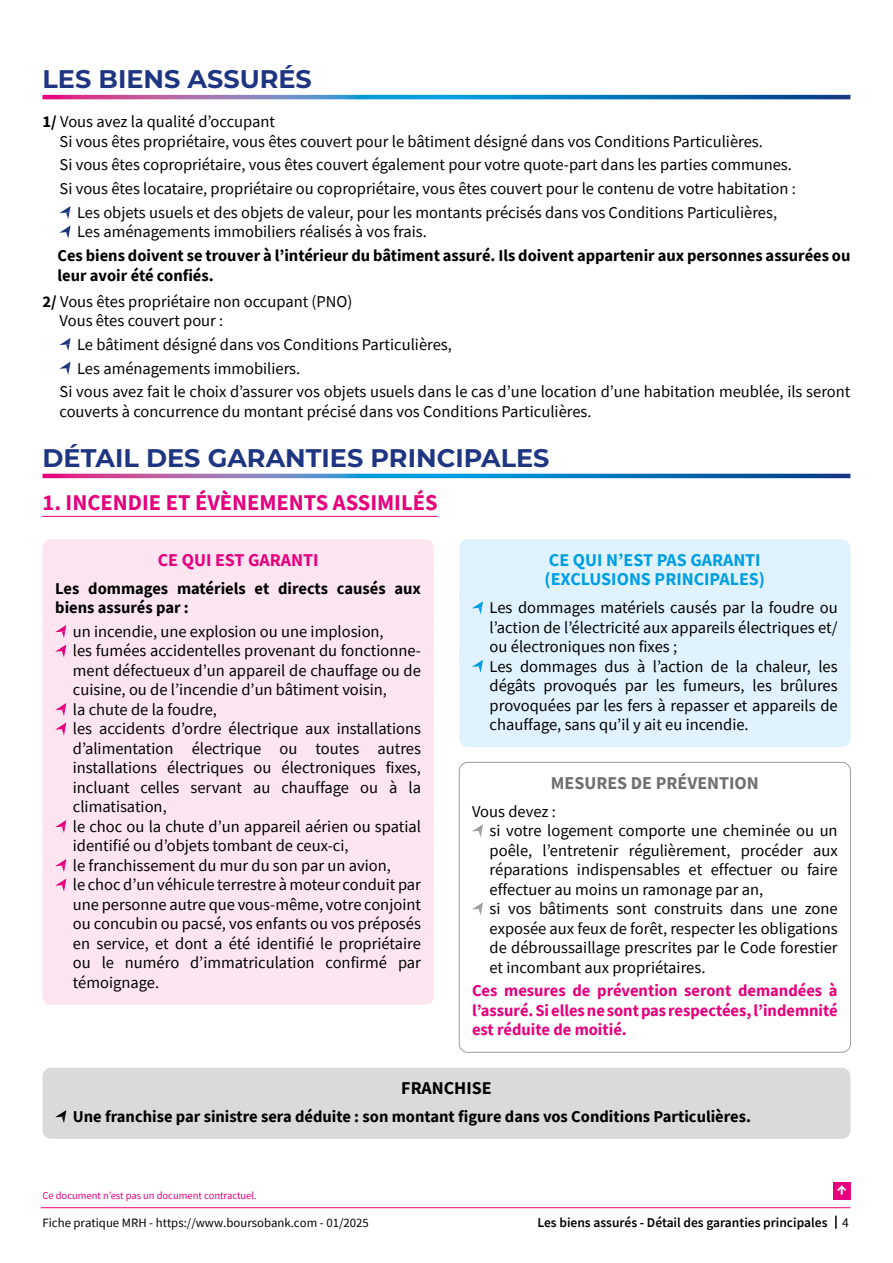
<style>
.page{position:relative;width:893px;height:1263px;background:#fff}
.page>*{position:absolute;margin:0;border:0;box-sizing:border-box;transform-origin:0 0}
.t1{font:700 25.5px "Montserrat";color:#1e3582}
.t2{font:700 22.5px "Source Sans Pro";color:#e6007d}
.t3{font:700 18px/19.5px "Source Sans Pro";color:#009fe3}
.t4{font:700 18px "Source Sans Pro";color:#706f6f}
.t5{font:700 18px "Source Sans Pro";color:#e6007d}
.t6{font:700 18px "Source Sans Pro";color:#000}
.t7{font:16.5px/19.5px "Source Sans Pro";color:#000}
.t8{font:700 16.5px/19.5px "Source Sans Pro";color:#000}
.t9{font:700 16.5px/19.5px "Source Sans Pro";color:#e6007d;text-align:justify}
.t10{font:700 16.5px "Source Sans Pro";color:#fff}
.t11{font:600 13.5px "Source Sans Pro";color:#000}
.t12{font:13.5px "Source Sans Pro";color:#000}
.t13{font:12.75px "Source Sans Pro";color:#000}
.t14{font:10.5px "Source Sans Pro";color:#e6007d}
.s1{font-weight:700}
</style>
<div class="page">
<svg style="left:835px;top:1215px;width:2px;height:14px"></svg>
<hr style="left:41px;top:1207px;width:809px;height:1px;background:#e6007d">
<svg style="left:43px;top:95px;width:807px;height:4px;background:#3f70b6"></svg>
<svg style="left:43px;top:474px;width:807px;height:4px;background:#3f70b6"></svg>
<hr style="left:42px;top:516px;width:396px;height:1px;background:#e6007d">
<svg style="left:59px;top:206px;width:12px;height:13px"></svg>
<svg style="left:59px;top:226px;width:12px;height:12px"></svg>
<svg style="left:59px;top:338px;width:12px;height:13px"></svg>
<svg style="left:59px;top:362px;width:12px;height:13px"></svg>
<div style="left:43px;top:539px;width:391px;height:44px;background:#fce5f1;border-radius:9px"></div>
<div style="left:43px;top:568px;width:391px;height:62px;background:#fce5f1;border-radius:9px"></div>
<div style="left:43px;top:612px;width:391px;height:42px;background:#fce5f1;border-radius:9px"></div>
<div style="left:43px;top:631px;width:391px;height:81px;background:#fce5f1;border-radius:9px"></div>
<div style="left:43px;top:690px;width:391px;height:42px;background:#fce5f1;border-radius:9px"></div>
<div style="left:43px;top:709px;width:391px;height:120px;background:#fce5f1;border-radius:9px"></div>
<div style="left:43px;top:807px;width:391px;height:61px;background:#fce5f1;border-radius:9px"></div>
<div style="left:43px;top:846px;width:391px;height:42px;background:#fce5f1;border-radius:9px"></div>
<div style="left:43px;top:865px;width:391px;height:140px;background:#fce5f1;border-radius:9px"></div>
<svg style="left:55px;top:625px;width:11px;height:13px"></svg>
<svg style="left:55px;top:644px;width:11px;height:13px"></svg>
<svg style="left:55px;top:703px;width:11px;height:13px"></svg>
<svg style="left:55px;top:722px;width:11px;height:13px"></svg>
<svg style="left:55px;top:820px;width:11px;height:13px"></svg>
<svg style="left:55px;top:859px;width:11px;height:13px"></svg>
<svg style="left:55px;top:878px;width:11px;height:13px"></svg>
<div style="left:459px;top:539px;width:391px;height:63px;background:#dff2fd;border-radius:9px"></div>
<div style="left:459px;top:588px;width:391px;height:81px;background:#dff2fd;border-radius:9px"></div>
<div style="left:459px;top:646px;width:391px;height:101px;background:#dff2fd;border-radius:9px"></div>
<div style="left:459px;top:762px;width:392px;height:290px;border:1px solid #9d9d9c;border-radius:9px"></div>
<svg style="left:472px;top:601px;width:11px;height:13px"></svg>
<svg style="left:472px;top:660px;width:11px;height:13px"></svg>
<svg style="left:472px;top:824px;width:11px;height:13px"></svg>
<svg style="left:472px;top:902px;width:11px;height:13px"></svg>
<div style="left:43px;top:1068px;width:807px;height:43px;background:#dadada;border-radius:9px"></div>
<div style="left:43px;top:1097px;width:807px;height:42px;background:#dadada;border-radius:9px"></div>
<svg style="left:55px;top:1110px;width:11px;height:13px"></svg>
<div style="left:833px;top:1182px;width:17px;height:17px;background:#e6007d"></div>
<h1 class="t1" style="left:43px;top:61px;width:271px">LES BIENS ASSURÉS</h1>
<p class="t7" style="left:60px;top:112px;width:705px;text-indent:-17px"><span class="s1">1/</span> Vous avez la qualité d’occupant<br>Si vous êtes propriétaire, vous êtes couvert pour le bâtiment désigné dans vos Conditions Particulières.</p>
<p class="t7" style="left:60px;top:153px;width:738px;line-height:23.7px;text-align:center">Si vous êtes copropriétaire, vous êtes couvert également pour votre quote-part dans les parties communes.<br>Si vous êtes locataire, propriétaire ou copropriétaire, vous êtes couvert pour le contenu de votre habitation :<br>Les objets usuels et des objets de valeur, pour les montants précisés dans vos Conditions Particulières,</p>
<p class="t7" style="left:77px;top:222px;width:351px">Les aménagements immobiliers réalisés à vos frais.</p>
<p class="t8" style="left:57px;top:246px;width:795px">Ces biens doivent se trouver à l’intérieur du bâtiment assuré. Ils doivent appartenir aux personnes assurées ou leur avoir été confiés.</p>
<p class="t7" style="left:60px;top:291px;width:295px;text-indent:-17px"><span class="s1">2/</span> Vous êtes propriétaire non occupant (PNO)<br>Vous êtes couvert pour :</p>
<p class="t7" style="left:77px;top:334px;width:376px">Le bâtiment désigné dans vos Conditions Particulières,</p>
<p class="t7" style="left:77px;top:358px;width:225px">Les aménagements immobiliers.</p>
<p class="t7" style="left:60px;top:382px;width:792px">Si vous avez fait le choix d’assurer vos objets usuels dans le cas d’une location d’une habitation meublée, ils seront</p>
<p class="t7" style="left:60px;top:401px;width:534px">couverts à concurrence du montant précisé dans vos Conditions Particulières.</p>
<h1 class="t1" style="left:43px;top:440px;width:509px">DÉTAIL DES GARANTIES PRINCIPALES</h1>
<h2 class="t2" style="left:43px;top:487px;width:397px">1. INCENDIE ET ÉVÈNEMENTS ASSIMILÉS</h2>
<p class="t5" style="left:158px;top:547px;width:162px">CE QUI EST GARANTI</p>
<p class="t8" style="left:55px;top:578px;width:367px">Les dommages matériels et directs causés aux biens assurés par :</p>
<p class="t7" style="left:73px;top:621px;width:350px">un incendie, une explosion ou une implosion,<br>les fumées accidentelles provenant du fonctionne&shy;ment défectueux d’un appareil de chauffage ou de cuisine, ou de l’incendie d’un bâtiment voisin,<br>la chute de la foudre,<br>les accidents d’ordre électrique aux installations d’alimentation électrique ou toutes autres installations électriques ou électroniques fixes, incluant celles servant au chauffage ou à la climatisation,<br>le choc ou la chute d’un appareil aérien ou spatial identifié ou d’objets tombant de ceux-ci,<br>le franchissement du mur du son par un avion,<br>le choc d’un véhicule terrestre à moteur conduit par une personne autre que vous-même, votre conjoint ou concubin ou pacsé, vos enfants ou vos préposés en service, et dont a été identifié le propriétaire ou le numéro d’immatriculation confirmé par témoignage.</p>
<p class="t3" style="left:545px;top:550px;width:222px">CE QUI N’EST PAS GARANTI (EXCLUSIONS PRINCIPALES)</p>
<p class="t7" style="left:490px;top:598px;width:350px">Les dommages matériels causés par la foudre ou l’action de l’électricité aux appareils électriques et/ ou électroniques non fixes ;<br>Les dommages dus à l’action de la chaleur, les dégâts provoqués par les fumeurs, les brûlures provoquées par les fers à repasser et appareils de chauffage, sans qu’il y ait eu incendie.</p>
<p class="t4" style="left:551px;top:770px;width:210px">MESURES DE PRÉVENTION</p>
<p class="t7" style="left:490px;top:801px;width:350px;text-indent:-18px">Vous devez :<br>si votre logement comporte une cheminée ou un poêle, l’entretenir régulièrement, procéder aux réparations indispensables et effectuer ou faire effectuer au moins un ramonage par an,<br>si vos bâtiments sont construits dans une zone exposée aux feux de forêt, respecter les obligations de débroussaillage prescrites par le Code forestier et incombant aux propriétaires.</p>
<p class="t9" style="left:472px;top:981px;width:367px">Ces mesures de prévention seront demandées à l’assuré. Si elles ne sont pas respectées, l’indemnité est réduite de moitié.</p>
<p class="t6" style="left:401px;top:1076px;width:92px">FRANCHISE</p>
<p class="t8" style="left:73px;top:1106px;width:680px">Une franchise par sinistre sera déduite : son montant figure dans vos Conditions Particulières.</p>
<p class="t14" style="left:43px;top:1189px;width:216px">Ce document n’est pas un document contractuel.</p>
<p class="t10" style="left:837px;top:1177px;width:12px">↑</p>
<p class="t11" style="left:537px;top:1213px;width:292px">Les biens assurés - Détail des garanties principales</p>
<p class="t13" style="left:43px;top:1214px;width:328px">Fiche pratique MRH - https://www.boursobank.com - 01/2025</p>
<p class="t12" style="left:842px;top:1213px;width:8px">4</p>
</div>
